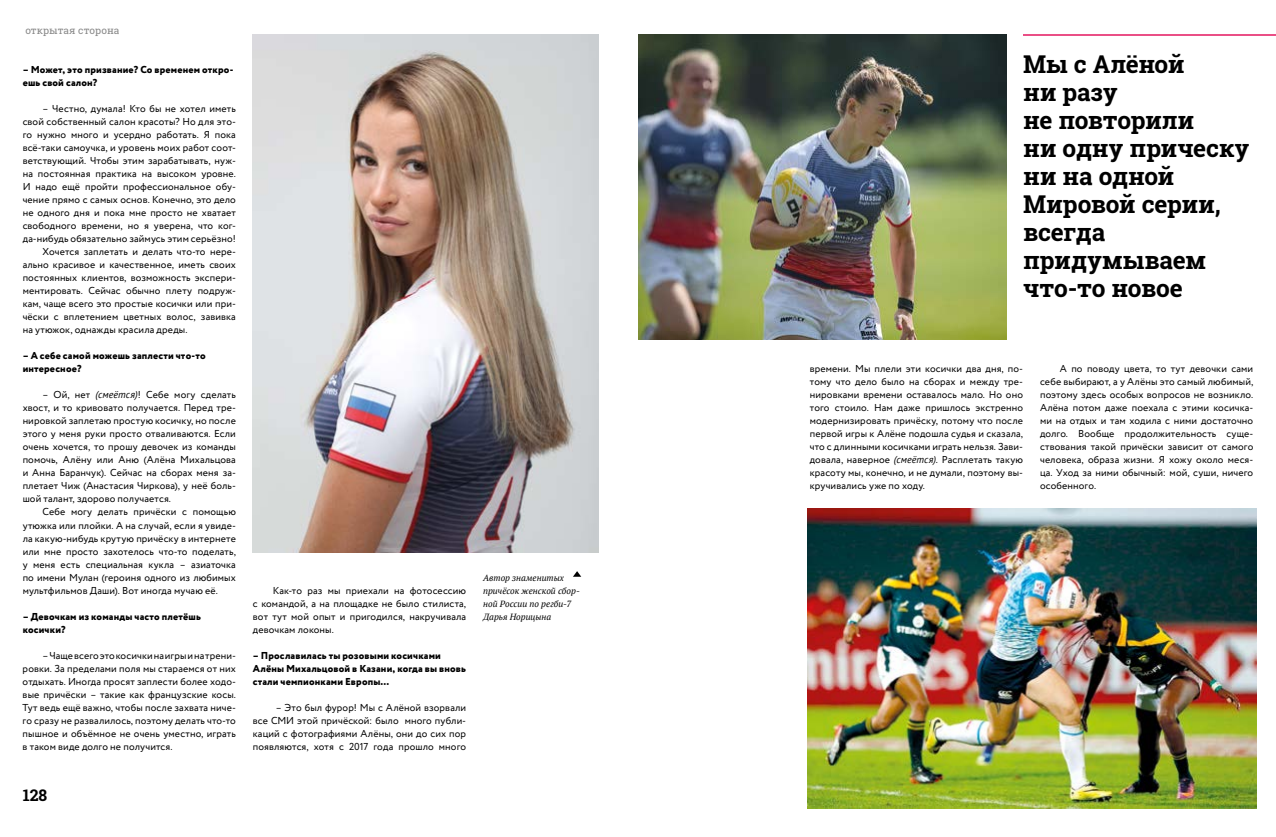
<style>
.page{position:relative;width:1276px;height:837px;background:#fff}
.page>*{position:absolute;margin:0;border:0;box-sizing:border-box;transform-origin:0 0}
.t1{font:700 24.5px/28px "Roboto Slab";letter-spacing:-.01em;color:#000}
.t2{font:700 16px "Roboto Slab";color:#000}
.t3{font:10px/13px "Circe";letter-spacing:.01em;color:#000;text-align:justify}
.t4{font:800 10px/13px "Circe";letter-spacing:.015em;color:#000}
.t5{font:10px "Roboto Slab";letter-spacing:.01em;color:#878787}
.t6{font:italic 9px/13px "PT Serif";color:#000}
.s1{font-family:"PT Sans";font-style:italic}
</style>
<div class="page">
<img style="left:253px;top:35px;width:345px;height:517px">
<hr style="left:1023px;top:35px;width:253px;height:1px;background:#ea4f86">
<img style="left:638px;top:35px;width:368px;height:304px">
<img style="left:807px;top:509px;width:449px;height:298px">
<svg style="left:573px;top:571px;width:8px;height:5px"></svg>
<p class="t5" style="left:25px;top:24px;width:96px">открытая сторона</p>
<p class="t4" style="left:23px;top:64px;width:212px">– Может, это призвание? Со временем откро&shy;ешь свой салон?</p>
<p class="t3" style="left:43px;top:102px;width:195px">– Честно, думала! Кто бы не хотел иметь</p>
<p class="t3" style="left:23px;top:115px;width:215px">свой собственный салон красоты? Но для это-</p>
<p class="t3" style="left:23px;top:128px;width:215px">го нужно много и усердно работать. Я пока</p>
<p class="t3" style="left:23px;top:141px;width:215px">всё-таки самоучка, и уровень моих работ соот-</p>
<p class="t3" style="left:23px;top:154px;width:215px">ветствующий. Чтобы этим зарабатывать, нуж-</p>
<p class="t3" style="left:23px;top:167px;width:215px">на постоянная практика на высоком уровне.</p>
<p class="t3" style="left:23px;top:180px;width:215px">И надо ещё пройти профессиональное обу-</p>
<p class="t3" style="left:23px;top:193px;width:215px">чение прямо с самых основ. Конечно, это дело</p>
<p class="t3" style="left:23px;top:206px;width:215px">не одного дня и пока мне просто не хватает</p>
<p class="t3" style="left:23px;top:219px;width:215px">свободного времени, но я уверена, что ког-</p>
<p class="t3" style="left:23px;top:232px;width:215px">да-нибудь обязательно займусь этим серьёзно!</p>
<p class="t3" style="left:43px;top:245px;width:195px">Хочется заплетать и делать что-то нере-</p>
<p class="t3" style="left:23px;top:258px;width:215px">ально красивое и качественное, иметь своих</p>
<p class="t3" style="left:23px;top:271px;width:215px">постоянных клиентов, возможность экспери-</p>
<p class="t3" style="left:23px;top:284px;width:215px">ментировать. Сейчас обычно плету подруж-</p>
<p class="t3" style="left:23px;top:297px;width:215px">кам, чаще всего это простые косички или при-</p>
<p class="t3" style="left:23px;top:310px;width:215px">чёски с вплетением цветных волос, завивка</p>
<p class="t3" style="left:23px;top:323px;width:166px">на утюжок, однажды красила дреды.</p>
<p class="t4" style="left:23px;top:350px;width:184px">– А себе самой можешь заплести что-то интересное?</p>
<p class="t3" style="left:23px;top:388px;width:215px;text-indent:20px">– Ой, нет <span class="s1">(смеётся)</span>! Себе могу сделать хвост, и то кривовато получается. Перед тре&shy;нировкой заплетаю простую косичку, но после этого у меня руки просто отваливаются. Если очень хочется, то прошу девочек из команды помочь, Алёну или Аню (Алёна Михальцова и Анна Баранчук). Сейчас на сборах меня за&shy;плетает Чиж (Анастасия Чиркова), у неё боль&shy;шой талант, здорово получается.</p>
<p class="t3" style="left:23px;top:505px;width:215px;text-indent:20px">Себе могу делать причёски с помощью утюжка или плойки. А на случай, если я увиде&shy;ла какую-нибудь крутую причёску в интернете или мне просто захотелось что-то поделать, у меня есть специальная кукла – азиаточка по имени Мулан (героиня одного из любимых мультфильмов Даши). Вот иногда мучаю её.</p>
<p class="t4" style="left:23px;top:610px;width:180px">– Девочкам из команды часто плетёшь косички?</p>
<p class="t3" style="left:23px;top:648px;width:215px;text-indent:20px">– Чаще всего это косички на игры и на трени&shy;ровки. За пределами поля мы стараемся от них отдыхать. Иногда просят заплести более ходо&shy;вые причёски – такие как французские косы.<br>Тут ведь ещё важно, чтобы после захвата ниче&shy;го сразу не развалилось, поэтому делать что-то пышное и объёмное не очень уместно, играть в таком виде долго не получится.</p>
<h2 class="t2" style="left:23px;top:783px;width:26px">128</h2>
<p class="t3" style="left:253px;top:583px;width:215px;text-indent:20px">Как-то раз мы приехали на фотосессию с командой, а на площадке не было стилиста, вот тут мой опыт и пригодился, накручивала девочкам локоны.</p>
<p class="t4" style="left:253px;top:649px;width:214px">– Прославилась ты розовыми косичками<br>Алёны Михальцовой в Казани, когда вы вновь стали чемпионками Европы…</p>
<p class="t3" style="left:253px;top:700px;width:215px;text-indent:23px">– Это был фурор! Мы с Алёной взорвали все СМИ этой причёской: было много публи&shy;каций с фотографиями Алёны, они до сих пор появляются, хотя с 2017 года прошло много</p>
<p class="t6" style="left:483px;top:570px;width:98px">Автор знаменитых причёсок женской сбор&shy;ной России по регби-7<br>Дарья Норицына</p>
<h1 class="t1" style="left:1023px;top:50px;width:228px">Мы с Алёной<br>ни разу<br>не повторили<br>ни одну прическу ни на одной<br>Мировой серии, всегда придумываем что-то новое</h1>
<p class="t3" style="left:810px;top:362px;width:215px">времени. Мы плели эти косички два дня, по&shy;тому что дело было на сборах и между тре&shy;нировками времени оставалось мало. Но оно того стоило. Нам даже пришлось экстренно модернизировать причёску, потому что после первой игры к Алёне подошла судья и сказала, что с длинными косичками играть нельзя. Зави&shy;довала, наверное <span class="s1">(смеётся)</span>. Расплетать такую красоту мы, конечно, и не думали, поэтому вы&shy;кручивались уже по ходу.</p>
<p class="t3" style="left:1040px;top:362px;width:215px;text-indent:20px">А по поводу цвета, то тут девочки сами себе выбирают, а у Алёны это самый любимый, поэтому здесь особых вопросов не возникло.<br>Алёна потом даже поехала с этими косичка&shy;ми на отдых и там ходила с ними достаточно долго. Вообще продолжительность суще&shy;ствования такой причёски зависит от самого человека, образа жизни. Я хожу около меся&shy;ца. Уход за ними обычный: мой, суши, ничего особенного.</p>
</div>
